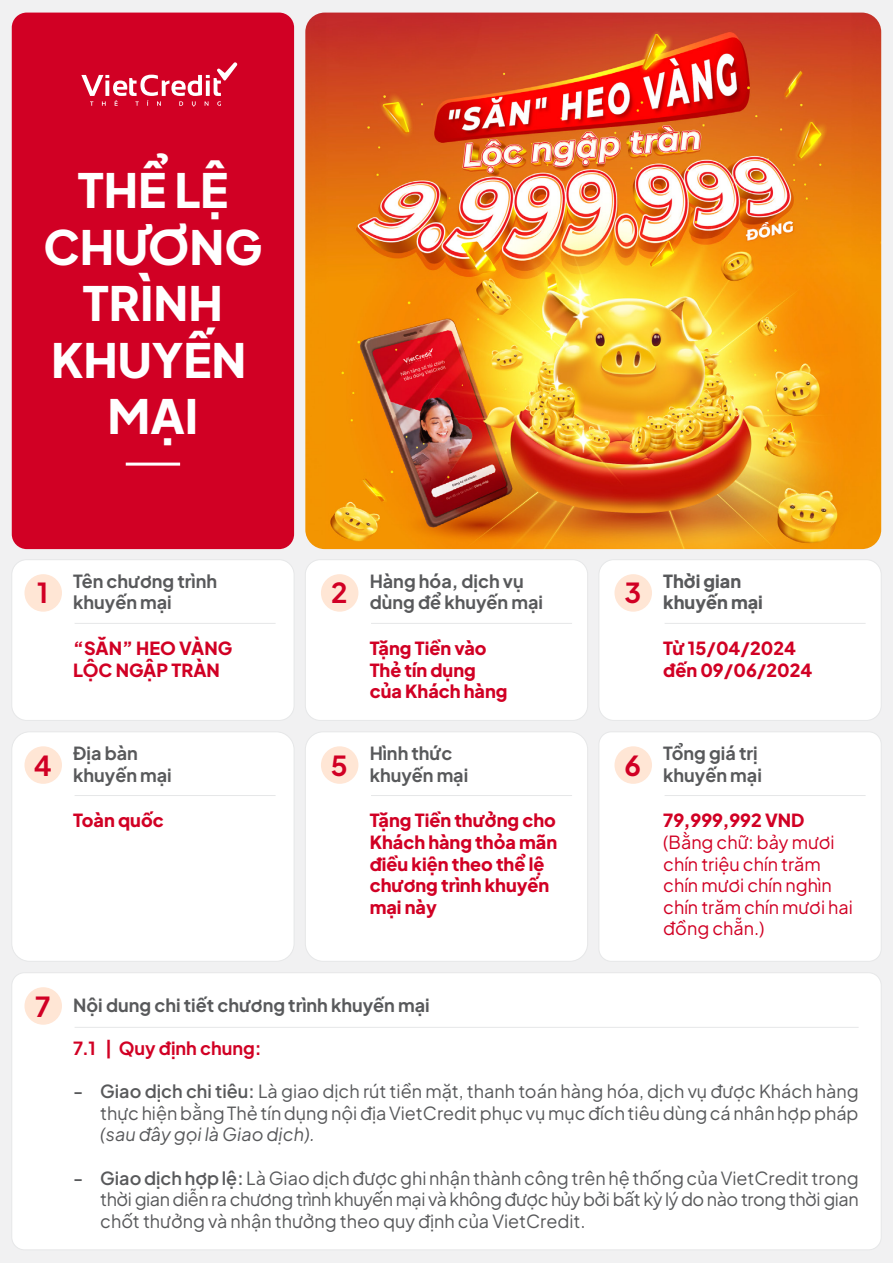
<style>
.page{position:relative;width:893px;height:1263px;background:#f1f1f2}
.page>*{position:absolute;margin:0;border:0;box-sizing:border-box;transform-origin:0 0}
.t1{font:800 47.1px/56.6px "Plus Jakarta Sans";color:#fff;text-align:center}
.t2{font:700 27.45px "Plus Jakarta Sans";color:#d10024}
.t3{font:18px/21.6px "Plus Jakarta Sans";color:#58595b;text-align:right}
.t4{font:800 18px/21.6px "Plus Jakarta Sans";color:#d10024}
.t5{font:700 18px/21.6px "Plus Jakarta Sans";color:#58595b}
.t6{font:18px/21.6px "Plus Jakarta Sans";color:#d10024}
.t7{font:italic 18px "Plus Jakarta Sans";color:#58595b}
.t8{font:800 18px/21.6px "Plus Jakarta Sans";color:#58595b}
.t9{font:700 18px "Plus Jakarta Sans";color:#d10024}
.s1{font-weight:600}
</style>
<div class="page">
<div style="left:12px;top:560px;width:282px;height:160px;background:#fff;border-radius:15px"></div>
<div style="left:11px;top:559px;width:283px;height:162px;border:1px solid #e6e7e8;border-radius:15px"></div>
<div style="left:24px;top:574px;width:38px;height:38px;background:#ffe6d5;border-radius:50%"></div>
<hr style="left:75px;top:623px;width:201px;height:1px;background:#e6e7e8">
<div style="left:12px;top:973px;width:869px;height:277px;background:#fff;border-radius:13px"></div>
<div style="left:305px;top:560px;width:283px;height:160px;background:#fff;border-radius:15px"></div>
<div style="left:305px;top:559px;width:283px;height:162px;border:1px solid #e6e7e8;border-radius:15px"></div>
<div style="left:321px;top:574px;width:37px;height:38px;background:#ffe6d5;border-radius:50%"></div>
<hr style="left:371px;top:623px;width:201px;height:1px;background:#e6e7e8">
<div style="left:599px;top:560px;width:282px;height:160px;background:#fff;border-radius:15px"></div>
<div style="left:598px;top:559px;width:284px;height:162px;border:1px solid #e6e7e8;border-radius:15px"></div>
<div style="left:614px;top:574px;width:38px;height:38px;background:#ffe6d5;border-radius:50%"></div>
<hr style="left:665px;top:623px;width:201px;height:1px;background:#e6e7e8">
<div style="left:12px;top:732px;width:282px;height:229px;background:#fff;border-radius:18px"></div>
<div style="left:11px;top:731px;width:283px;height:231px;border:1px solid #e6e7e8;border-radius:18px"></div>
<div style="left:24px;top:746px;width:38px;height:38px;background:#ffe6d5;border-radius:50%"></div>
<hr style="left:75px;top:795px;width:201px;height:1px;background:#e6e7e8">
<div style="left:305px;top:732px;width:283px;height:229px;background:#fff;border-radius:18px"></div>
<div style="left:305px;top:731px;width:283px;height:231px;border:1px solid #e6e7e8;border-radius:18px"></div>
<div style="left:321px;top:746px;width:37px;height:38px;background:#ffe6d5;border-radius:50%"></div>
<hr style="left:371px;top:795px;width:201px;height:1px;background:#e6e7e8">
<div style="left:599px;top:732px;width:282px;height:229px;background:#fff;border-radius:13px"></div>
<div style="left:598px;top:731px;width:284px;height:231px;border:1px solid #e6e7e8;border-radius:13px"></div>
<div style="left:614px;top:746px;width:38px;height:38px;background:#ffe6d5;border-radius:50%"></div>
<hr style="left:665px;top:795px;width:201px;height:1px;background:#e6e7e8">
<img style="left:305px;top:13px;width:576px;height:536px">
<div style="left:12px;top:13px;width:282px;height:536px;background:#d10024;border-radius:15px"></div>
<hr style="left:126px;top:463px;width:54px;height:3px;background:#fff">
<svg style="left:81px;top:62px;width:156px;height:45px"></svg>
<div style="left:24px;top:987px;width:38px;height:38px;background:#ffe6d5;border-radius:50%"></div>
<hr style="left:75px;top:1027px;width:784px;height:1px;background:#e6e7e8">
<h1 class="t1" style="left:43px;top:156px;width:221px">THỂ LỆ<br>CHƯƠNG<br>TRÌNH<br>KHUYẾN<br>MẠI</h1>
<h2 class="t2" style="left:331px;top:569px;width:18px">2</h2>
<p class="t8" style="left:663px;top:568px;width:101px">Thời gian khuyến mại</p>
<p class="t4" style="left:663px;top:635px;width:151px">Từ 15/04/2024 đến 09/06/2024</p>
<p class="t5" style="left:73px;top:568px;width:145px">Tên chương trình khuyến mại</p>
<p class="t4" style="left:73px;top:635px;width:160px">“SĂN” HEO VÀNG<br>LỘC NGẬP TRÀN</p>
<h2 class="t2" style="left:37px;top:569px;width:13px">1</h2>
<p class="t5" style="left:370px;top:568px;width:175px">Hàng hóa, dịch vụ dùng để khuyến mại</p>
<p class="t4" style="left:370px;top:635px;width:139px">Tặng Tiền vào<br>Thẻ tín dụng của Khách hàng</p>
<h2 class="t2" style="left:624px;top:569px;width:18px">3</h2>
<h2 class="t2" style="left:34px;top:741px;width:19px">4</h2>
<p class="t5" style="left:370px;top:740px;width:100px">Hình thức khuyến mại</p>
<p class="t4" style="left:370px;top:807px;width:189px">Tặng Tiền thưởng cho<br>Khách hàng thỏa mãn điều kiện theo thể lệ chương trình khuyến mại này</p>
<p class="t5" style="left:73px;top:740px;width:100px">Địa bàn khuyến mại</p>
<p class="t4" style="left:73px;top:807px;width:92px">Toàn quốc</p>
<h2 class="t2" style="left:331px;top:741px;width:18px">5</h2>
<h2 class="t2" style="left:625px;top:741px;width:18px">6</h2>
<p class="t5" style="left:663px;top:740px;width:100px">Tổng giá trị khuyến mại</p>
<p class="t4" style="left:663px;top:807px;width:143px">79,999,992 VND</p>
<p class="t6" style="left:663px;top:829px;width:191px">(Bằng chữ: bảy mươi chín triệu chín trăm chín mươi chín nghìn chín trăm chín mươi hai đồng chẵn.)</p>
<h2 class="t2" style="left:35px;top:982px;width:17px">7</h2>
<p class="t5" style="left:73px;top:992px;width:358px">Nội dung chi tiết chương trình khuyến mại</p>
<p class="t9" style="left:73px;top:1032px;width:190px">7.1 | Quy định chung:</p>
<p class="t3" style="left:73px;top:1079px;width:787px"><span class="s1">- Giao dịch chi tiêu:</span> Là giao dịch rút tiền mặt, thanh toán hàng hóa, dịch vụ được Khách hàng thực hiện bằng Thẻ tín dụng nội địa VietCredit phục vụ mục đích tiêu dùng cá nhân hợp pháp</p>
<p class="t7" style="left:100px;top:1120px;width:216px">(sau đây gọi là Giao dịch).</p>
<p class="t3" style="left:100px;top:1165px;width:760px;text-align:justify;text-indent:-27px"><span class="s1">- Giao dịch hợp lệ:</span> Là Giao dịch được ghi nhận thành công trên hệ thống của VietCredit trong thời gian diễn ra chương trình khuyến mại và không được hủy bởi bất kỳ lý do nào trong thời gian chốt thưởng và nhận thưởng theo quy định của VietCredit.</p>
</div>
